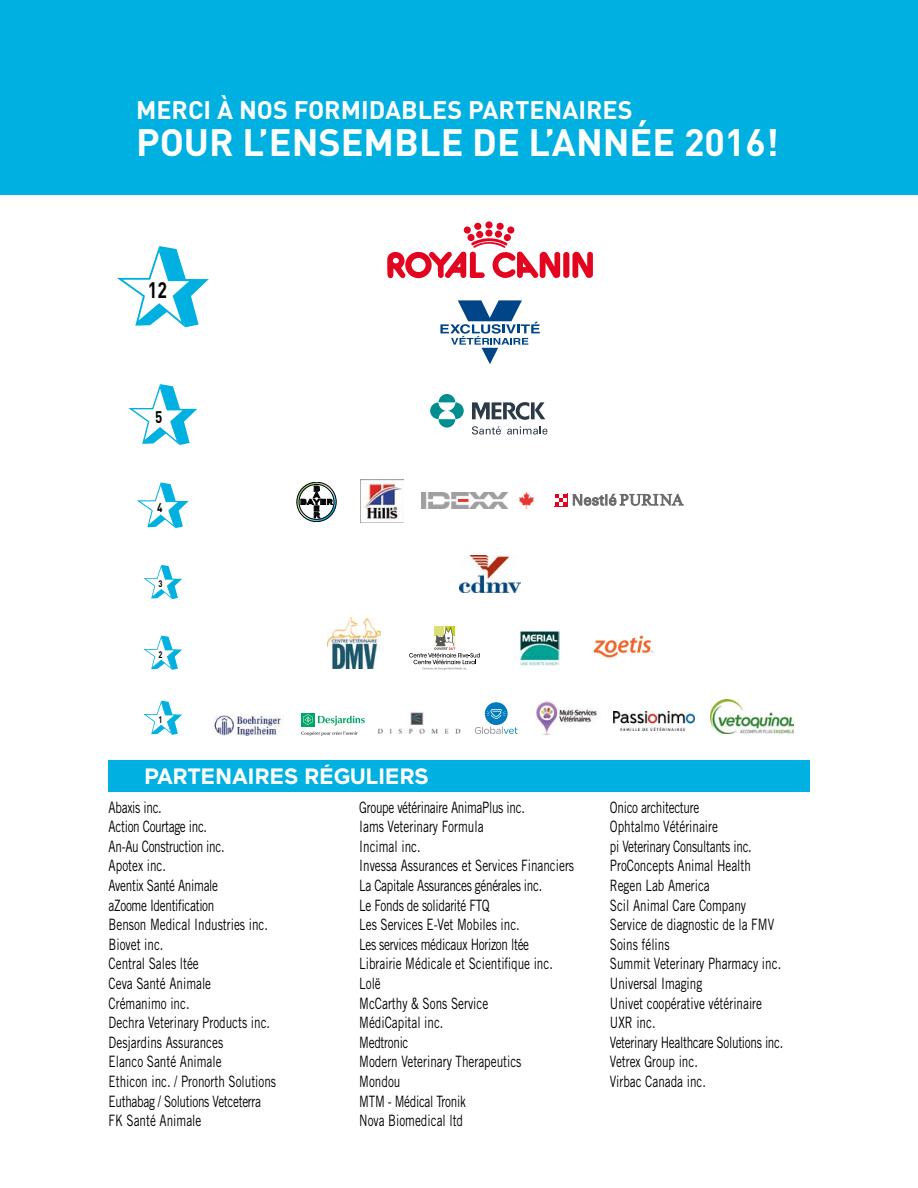
<style>
.page{position:relative;width:918px;height:1188px;background:#fff}
.page>*{position:absolute;margin:0;border:0;box-sizing:border-box;transform-origin:0 0}
.t1{font:700 37.65px "DIN";color:#fff}
.t2{font:700 25.2px "DIN";color:#fff}
.t3{font:700 22.2px "Maax";color:#fff}
.t4{font:700 22.2px "DIN";color:#000;scale:.8 1}
.t5{font:700 16.65px "DIN";color:#000;scale:.8 1}
.t6{font:15.75px/19.6px "Trade Gothic";color:#000;scale:.75 1}
.t7{font:700 12.45px "DIN";color:#000;scale:.8 1}
.t8{font:700 9.3px "DIN";color:#000;scale:.8 1}
</style>
<div class="page">
<div style="left:0;top:0;width:918px;height:194px;background:#00b0e1"></div>
<div style="left:109px;top:760px;width:701px;height:32px;background:#00b0e1"></div>
<svg style="left:117px;top:246px;width:92px;height:81px"></svg>
<svg style="left:128px;top:384px;width:69px;height:61px"></svg>
<svg style="left:137px;top:482px;width:52px;height:46px"></svg>
<svg style="left:143px;top:565px;width:39px;height:34px"></svg>
<svg style="left:143px;top:636px;width:39px;height:34px"></svg>
<svg style="left:143px;top:701px;width:39px;height:34px"></svg>
<div style="left:464px;top:226px;width:7px;height:8px;background:#e30520;border-radius:50%"></div>
<div style="left:467px;top:234px;width:8px;height:7px;background:#e30520;border-radius:50%"></div>
<div style="left:476px;top:231px;width:7px;height:7px;background:#e30520;border-radius:50%"></div>
<div style="left:474px;top:223px;width:7px;height:7px;background:#e30520;border-radius:50%"></div>
<div style="left:485px;top:229px;width:8px;height:8px;background:#e30520;border-radius:50%"></div>
<div style="left:485px;top:221px;width:8px;height:8px;background:#e30520;border-radius:50%"></div>
<div style="left:495px;top:231px;width:7px;height:7px;background:#e30520;border-radius:50%"></div>
<div style="left:497px;top:223px;width:7px;height:7px;background:#e30520;border-radius:50%"></div>
<div style="left:504px;top:234px;width:7px;height:7px;background:#e30520;border-radius:50%"></div>
<div style="left:507px;top:226px;width:7px;height:8px;background:#e30520;border-radius:50%"></div>
<svg style="left:572px;top:251px;width:21px;height:27px"></svg>
<div style="left:563px;top:252px;width:7px;height:26px;background:#e30520;border-radius:3px"></div>
<svg style="left:387px;top:238px;width:173px;height:41px"></svg>
<svg style="left:440px;top:300px;width:100px;height:64px"></svg>
<svg style="left:430px;top:394px;width:34px;height:34px"></svg>
<svg style="left:472px;top:402px;width:73px;height:18px"></svg>
<svg style="left:472px;top:426px;width:29px;height:9px"></svg>
<svg style="left:507px;top:426px;width:40px;height:9px"></svg>
<img style="left:460px;top:555px;width:61px;height:37px">
<img style="left:594px;top:635px;width:59px;height:22px">
<svg style="left:409px;top:627px;width:71px;height:43px"></svg>
<img style="left:327px;top:617px;width:53px;height:52px">
<img style="left:519px;top:630px;width:41px;height:35px">
<svg style="left:297px;top:482px;width:39px;height:40px"></svg>
<img style="left:360px;top:480px;width:43px;height:42px">
<img style="left:422px;top:493px;width:112px;height:16px">
<svg style="left:573px;top:494px;width:111px;height:12px"></svg>
<svg style="left:555px;top:494px;width:12px;height:12px"></svg>
<svg style="left:555px;top:494px;width:11px;height:11px"></svg>
<div style="left:301px;top:713px;width:13px;height:13px;background:#00a664"></div>
<svg style="left:301px;top:714px;width:64px;height:22px"></svg>
<img style="left:213px;top:715px;width:70px;height:21px">
<svg style="left:475px;top:727px;width:43px;height:7px"></svg>
<div style="left:485px;top:702px;width:23px;height:23px;background:#007bbb;border-radius:50%"></div>
<svg style="left:486px;top:709px;width:20px;height:10px"></svg>
<img style="left:536px;top:701px;width:61px;height:34px">
<img style="left:378px;top:710px;width:83px;height:24px">
<img style="left:614px;top:712px;width:80px;height:18px">
<img style="left:710px;top:699px;width:84px;height:34px">
<h2 class="t2" style="left:136px;top:93px;width:498px">MERCI À NOS FORMIDABLES PARTENAIRES</h2>
<h1 class="t1" style="left:136px;top:118px;width:644px">POUR L’ENSEMBLE DE L’ANNÉE 2016!</h1>
<h3 class="t4" style="left:148px;top:276px;width:26px">12</h3>
<p class="t5" style="left:155px;top:406px;width:11px">5</p>
<p class="t7" style="left:157px;top:499px;width:8px">4</p>
<p class="t8" style="left:159px;top:577px;width:7px">3</p>
<p class="t8" style="left:159px;top:648px;width:7px">2</p>
<p class="t8" style="left:159px;top:713px;width:7px">1</p>
<h3 class="t3" style="left:144px;top:764px;width:286px">PARTENAIRES RÉGULIERS</h3>
<p class="t6" style="left:109px;top:797px;width:225px">Abaxis inc.<br>Action Courtage inc.<br>An-Au Construction inc.<br>Apotex inc.<br>Aventix Santé Animale<br>aZoome Identification<br>Benson Medical Industries inc.<br>Biovet inc.<br>Central Sales ltée<br>Ceva Santé Animale<br>Crémanimo inc.<br>Dechra Veterinary Products inc.<br>Desjardins Assurances<br>Elanco Santé Animale<br>Ethicon inc. / Pronorth Solutions<br>Euthabag / Solutions Vetceterra<br>FK Santé Animale</p>
<p class="t6" style="left:359px;top:797px;width:288px">Groupe vétérinaire AnimaPlus inc.<br>Iams Veterinary Formula<br>Incimal inc.<br>Invessa Assurances et Services Financiers<br>La Capitale Assurances générales inc.<br>Le Fonds de solidarité FTQ<br>Les Services E-Vet Mobiles inc.<br>Les services médicaux Horizon ltée<br>Librairie Médicale et Scientifique inc.<br>Lolë<br>McCarthy &amp; Sons Service<br>MédiCapital inc.<br>Medtronic<br>Modern Veterinary Therapeutics<br>Mondou<br>MTM - Médical Tronik<br>Nova Biomedical ltd</p>
<p class="t6" style="left:610px;top:797px;width:233px">Onico architecture<br>Ophtalmo Vétérinaire<br>pi Veterinary Consultants inc.<br>ProConcepts Animal Health<br>Regen Lab America<br>Scil Animal Care Company<br>Service de diagnostic de la FMV<br>Soins félins<br>Summit Veterinary Pharmacy inc.<br>Universal Imaging<br>Univet coopérative vétérinaire<br>UXR inc.<br>Veterinary Healthcare Solutions inc.<br>Vetrex Group inc.<br>Virbac Canada inc.</p>
</div>
